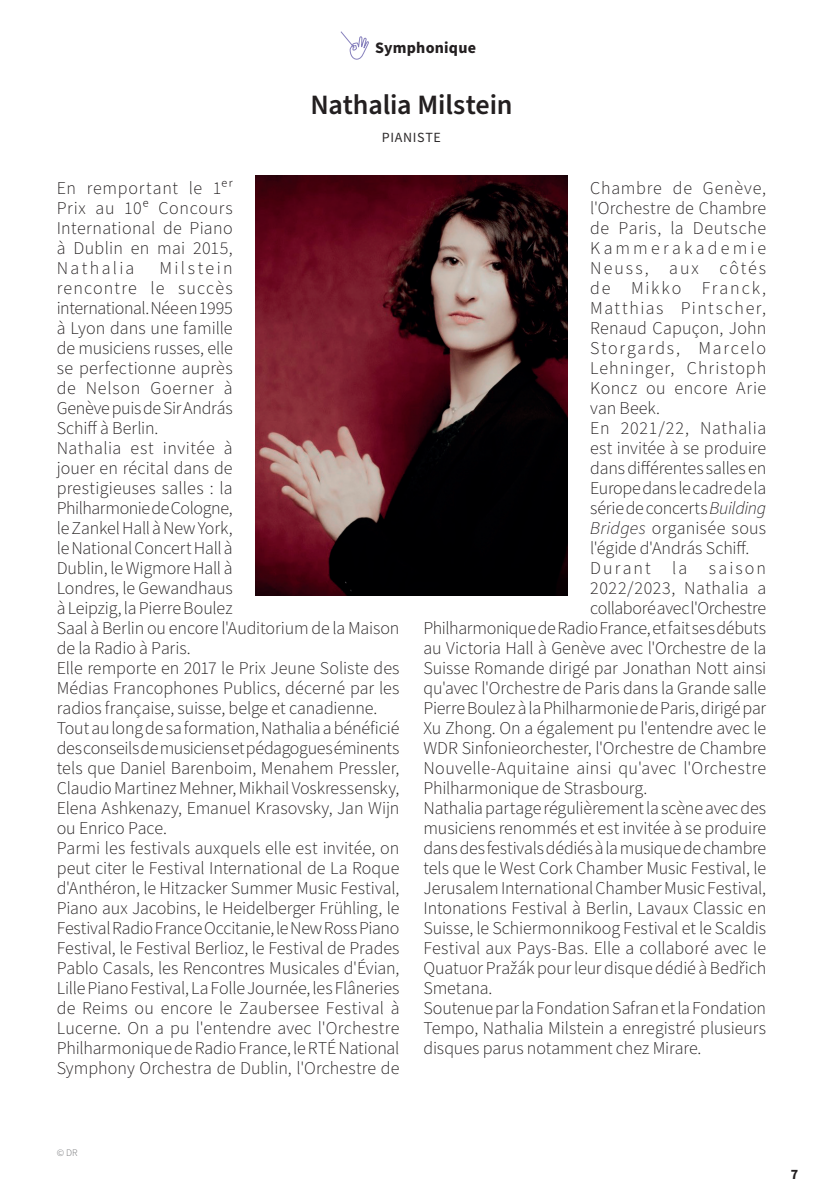
<style>
.page{position:relative;width:823px;height:1191px;background:#fff}
.page>*{position:absolute;margin:0;border:0;box-sizing:border-box;transform-origin:0 0}
.t1{font:600 28px "Source Sans Pro";letter-spacing:-.005em;color:#231f20}
.t2{font:300 18px/20px "Source Sans Pro";letter-spacing:-.005em;color:#231f20;text-align:justify}
.t3{font:300 18px "Source Sans Pro";letter-spacing:.02em;color:#231f20}
.t4{font:300 18px "Source Sans Pro";letter-spacing:.105em;color:#231f20}
.t5{font:300 18px "Source Sans Pro";letter-spacing:.015em;color:#231f20}
.t6{font:300 18px "Source Sans Pro";letter-spacing:.05em;color:#231f20}
.t7{font:300 18px "Source Sans Pro";letter-spacing:.025em;color:#231f20}
.t8{font:300 18px "Source Sans Pro";letter-spacing:.035em;color:#231f20}
.t9{font:300 18px "Source Sans Pro";letter-spacing:.08em;color:#231f20}
.t10{font:300 18px "Source Sans Pro";letter-spacing:.04em;color:#231f20}
.t11{font:300 18px "Source Sans Pro";letter-spacing:.09em;color:#231f20}
.t12{font:300 18px "Source Sans Pro";letter-spacing:.03em;color:#231f20}
.t13{font:300 18px "Source Sans Pro";letter-spacing:.045em;color:#231f20}
.t14{font:300 18px "Source Sans Pro";letter-spacing:.175em;color:#231f20}
.t15{font:300 18px "Source Sans Pro";letter-spacing:.11em;color:#231f20}
.t16{font:700 16px "Source Sans Pro";letter-spacing:.015em;color:#231f20}
.t17{font:14px "Source Sans Pro";letter-spacing:.045em;color:#2e2b2c}
.t18{font:700 14px "Source Sans Pro";color:#231f20}
.t19{font:300 10px "Source Sans Pro";color:#6c6d70}
.s1{font-style:italic}
</style>
<div class="page">
<svg style="left:340px;top:31px;width:29px;height:29px"></svg>
<img style="left:255px;top:176px;width:312px;height:419px">
<p class="t16" style="left:375px;top:37px;width:102px">Symphonique</p>
<h1 class="t1" style="left:310px;top:86px;width:203px">Nathalia Milstein</h1>
<p class="t17" style="left:382px;top:128px;width:61px">PIANISTE</p>
<p class="t2" style="left:57px;top:179px;width:177px">En remportant le 1er Prix au 10e Concours International de Piano à Dublin en mai 2015, Nathalia</p>
<p class="t2" style="left:57px;top:259px;width:344px;text-align:left;text-indent:103px">Milstein<br>rencontre le succès<br>international. Née en 1995<br>à Lyon dans une famille<br>de musiciens russes, elle<br>se perfectionne auprès<br>de Nelson Goerner à<br>Genève puis de Sir András<br>Schiff à Berlin.<br>Nathalia est invitée à<br>jouer en récital dans de<br>prestigieuses salles : la<br>Philharmonie de Cologne,<br>le Zankel Hall à New York,<br>le National Concert Hall à<br>Dublin, le Wigmore Hall à<br>Londres, le Gewandhaus<br>à Leipzig, la Pierre Boulez<br>Saal à Berlin ou encore l'Auditorium de la Maison de la Radio à Paris.<br>Elle remporte en 2017 le Prix Jeune Soliste des Médias Francophones Publics, décerné par les radios française, suisse, belge et canadienne.<br>Tout au long de sa formation, Nathalia a bénéficié des conseils de musiciens et pédagogues éminents tels que Daniel Barenboim, Menahem Pressler, Claudio Martinez Mehner, Mikhail Voskressensky, Elena Ashkenazy, Emanuel Krasovsky, Jan Wijn ou Enrico Pace.<br>Parmi les festivals auxquels elle est invitée, on peut citer le Festival International de La Roque d'Anthéron, le Hitzacker Summer Music Festival, Piano aux Jacobins, le Heidelberger Frühling, le Festival Radio France Occitanie, le New Ross Piano Festival, le Festival Berlioz, le Festival de Prades Pablo Casals, les Rencontres Musicales d'Évian, Lille Piano Festival, La Folle Journée, les Flâneries de Reims ou encore le Zaubersee Festival à Lucerne. On a pu l'entendre avec l'Orchestre Philharmonique de Radio France, le RTÉ National Symphony Orchestra de Dublin, l'Orchestre de</p>
<p class="t13" style="left:590px;top:176px;width:177px">Chambre de Genève,</p>
<p class="t2" style="left:590px;top:199px;width:177px">l'Orchestre de Chambre</p>
<p class="t8" style="left:590px;top:216px;width:177px">de Paris, la Deutsche</p>
<p class="t14" style="left:590px;top:236px;width:177px">Kammerakademie</p>
<p class="t4" style="left:590px;top:256px;width:177px">Neuss, aux côtés</p>
<p class="t4" style="left:590px;top:276px;width:177px">de Mikko Franck,</p>
<p class="t9" style="left:590px;top:296px;width:177px">Matthias Pintscher,</p>
<p class="t2" style="left:590px;top:319px;width:177px">Renaud Capuçon, John</p>
<p class="t11" style="left:590px;top:336px;width:177px">Storgards, Marcelo</p>
<p class="t6" style="left:590px;top:356px;width:177px">Lehninger, Christoph</p>
<p class="t12" style="left:590px;top:376px;width:177px">Koncz ou encore Arie</p>
<p class="t2" style="left:590px;top:399px;width:71px">van Beek.</p>
<p class="t10" style="left:590px;top:416px;width:177px">En 2021/22, Nathalia</p>
<p class="t2" style="left:590px;top:439px;width:177px">est invitée à se produire</p>
<p class="t2" style="left:590px;top:459px;width:177px">dans différentes salles en</p>
<p class="t2" style="left:590px;top:479px;width:177px">Europe dans le cadre de la</p>
<p class="t2" style="left:590px;top:499px;width:177px">série de concerts <span class="s1">Building</span></p>
<p class="t5" style="left:590px;top:516px;width:177px"><span class="s1">Bridges</span> organisée sous</p>
<p class="t2" style="left:590px;top:539px;width:160px">l'égide d'András Schiff.</p>
<p class="t15" style="left:590px;top:556px;width:177px">Dur ant la saison</p>
<p class="t7" style="left:590px;top:576px;width:177px">2022/2023, Nathalia a</p>
<p class="t2" style="left:590px;top:599px;width:177px">collaboré avec l'Orchestre</p>
<p class="t2" style="left:423px;top:619px;width:344px">Philharmonique de Radio France, et fait ses débuts</p>
<p class="t2" style="left:423px;top:639px;width:344px">au Victoria Hall à Genève avec l'Orchestre de la</p>
<p class="t2" style="left:423px;top:659px;width:344px">Suisse Romande dirigé par Jonathan Nott ainsi</p>
<p class="t2" style="left:423px;top:679px;width:344px">qu'avec l'Orchestre de Paris dans la Grande salle</p>
<p class="t2" style="left:423px;top:699px;width:342px">Pierre Boulez à la Philharmonie de Paris, dirigé par</p>
<p class="t2" style="left:423px;top:719px;width:344px">Xu Zhong. On a également pu l'entendre avec le</p>
<p class="t2" style="left:423px;top:739px;width:344px">WDR Sinfonieorchester, l'Orchestre de Chambre</p>
<p class="t3" style="left:423px;top:756px;width:344px">Nouvelle-Aquitaine ainsi qu'avec l'Orchestre</p>
<p class="t2" style="left:423px;top:779px;width:225px">Philharmonique de Strasbourg.</p>
<p class="t2" style="left:423px;top:799px;width:344px">Nathalia partage régulièrement la scène avec des</p>
<p class="t2" style="left:423px;top:819px;width:344px">musiciens renommés et est invitée à se produire</p>
<p class="t2" style="left:423px;top:839px;width:344px">dans des festivals dédiés à la musique de chambre</p>
<p class="t2" style="left:423px;top:859px;width:344px">tels que le West Cork Chamber Music Festival, le</p>
<p class="t2" style="left:423px;top:879px;width:344px">Jerusalem International Chamber Music Festival,</p>
<p class="t2" style="left:423px;top:899px;width:344px">Intonations Festival à Berlin, Lavaux Classic en</p>
<p class="t2" style="left:423px;top:919px;width:344px">Suisse, le Schiermonnikoog Festival et le Scaldis</p>
<p class="t2" style="left:423px;top:939px;width:344px">Festival aux Pays-Bas. Elle a collaboré avec le</p>
<p class="t2" style="left:423px;top:959px;width:344px">Quatuor Pražák pour leur disque dédié à Bedřich</p>
<p class="t2" style="left:423px;top:979px;width:70px">Smetana.</p>
<p class="t2" style="left:423px;top:999px;width:344px">Soutenue par la Fondation Safran et la Fondation</p>
<p class="t2" style="left:423px;top:1019px;width:344px">Tempo, Nathalia Milstein a enregistré plusieurs</p>
<p class="t2" style="left:423px;top:1039px;width:279px">disques parus notamment chez Mirare.</p>
<p class="t19" style="left:57px;top:1145px;width:22px">© DR</p>
<p class="t18" style="left:790px;top:1164px;width:9px">7</p>
</div>
